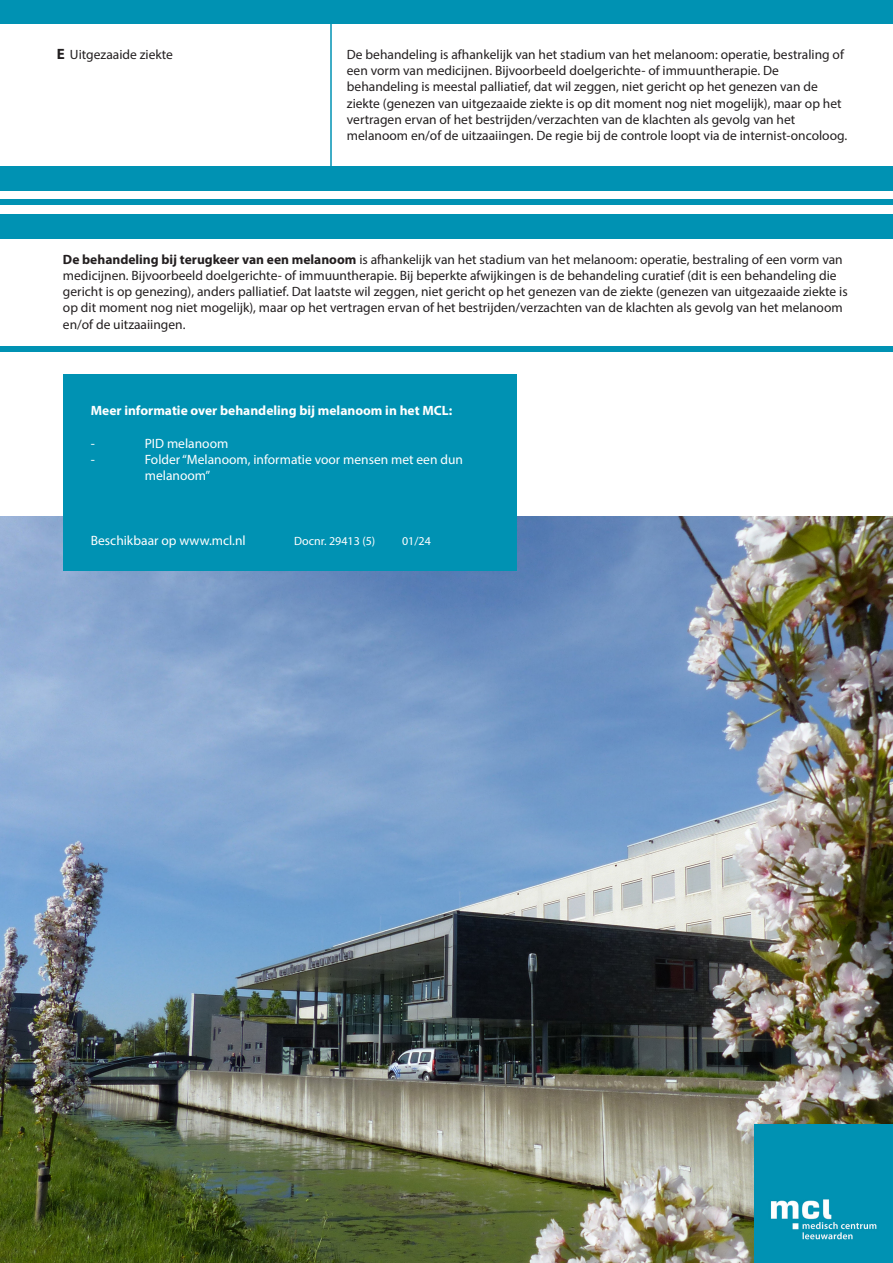
<style>
.page{position:relative;width:893px;height:1263px;background:#fff}
.page>*{position:absolute;margin:0;border:0;box-sizing:border-box;transform-origin:0 0}
.t1{font:13.5px/16.2px "Myriad Pro";color:#231f20}
.t2{font:13.5px/16.2px "Myriad Pro";color:#fff}
.t3{font:700 13.5px "Myriad Pro";color:#fff}
.t4{font:12px "Myriad Pro";color:#fff}
.s1{font-weight:700;font-size:15px}
.s2{font-weight:700}
</style>
<div class="page">
<img style="left:0;top:517px;width:893px;height:746px">
<div style="left:0;top:214px;width:893px;height:25px;background:#0092b3"></div>
<div style="left:0;top:0;width:893px;height:23px;background:#0092b3"></div>
<hr style="left:330px;top:13px;width:2px;height:165px;background:#0092b3">
<div style="left:0;top:200px;width:893px;height:5px;background:#0092b3"></div>
<div style="left:0;top:347px;width:893px;height:5px;background:#0092b3"></div>
<div style="left:63px;top:374px;width:454px;height:197px;background:#0092b3"></div>
<img style="left:755px;top:1125px;width:138px;height:138px">
<div style="left:0;top:166px;width:893px;height:24px;background:#0092b3"></div>
<p class="t1" style="left:57px;top:46px;width:118px"><span class="s1">E</span> Uitgezaaide ziekte</p>
<p class="t1" style="left:347px;top:46px;width:499px">De behandeling is afhankelijk van het stadium van het melanoom: operatie, bestraling of</p>
<p class="t1" style="left:347px;top:62px;width:434px">een vorm van medicijnen. Bijvoorbeeld doelgerichte- of immuuntherapie. De</p>
<p class="t1" style="left:347px;top:79px;width:472px">behandeling is meestal palliatief, dat wil zeggen, niet gericht op het genezen van de</p>
<p class="t1" style="left:347px;top:95px;width:496px">ziekte (genezen van uitgezaaide ziekte is op dit moment nog niet mogelijk), maar op het</p>
<p class="t1" style="left:347px;top:111px;width:450px">vertragen ervan of het bestrijden/verzachten van de klachten als gevolg van het</p>
<p class="t1" style="left:347px;top:127px;width:502px">melanoom en/of de uitzaaiingen. De regie bij de controle loopt via de internist-oncoloog.</p>
<p class="t1" style="left:63px;top:251px;width:786px"><span class="s2">De behandeling bij terugkeer van een melanoom</span> is afhankelijk van het stadium van het melanoom: operatie, bestraling of een vorm van medicijnen. Bijvoorbeeld doelgerichte- of immuuntherapie. Bij beperkte afwijkingen is de behandeling curatief (dit is een behandeling die gericht is op genezing), anders palliatief. Dat laatste wil zeggen, niet gericht op het genezen van de ziekte (genezen van uitgezaaide ziekte is op dit moment nog niet mogelijk), maar op het vertragen ervan of het bestrijden/verzachten van de klachten als gevolg van het melanoom en/of de uitzaaiingen.</p>
<p class="t3" style="left:91px;top:402px;width:363px">Meer informatie over behandeling bij melanoom in het MCL:</p>
<p class="t2" style="left:91px;top:435px;width:6px">-</p>
<p class="t2" style="left:145px;top:435px;width:85px">PID melanoom</p>
<p class="t2" style="left:91px;top:451px;width:6px">-</p>
<p class="t2" style="left:145px;top:451px;width:320px">Folder “Melanoom, informatie voor mensen met een dun melanoom”</p>
<p class="t2" style="left:91px;top:532px;width:156px">Beschikbaar op www.mcl.nl</p>
<p class="t4" style="left:294px;top:534px;width:83px">Docnr. 29413 (5)</p>
<p class="t4" style="left:402px;top:534px;width:30px">01/24</p>
</div>
